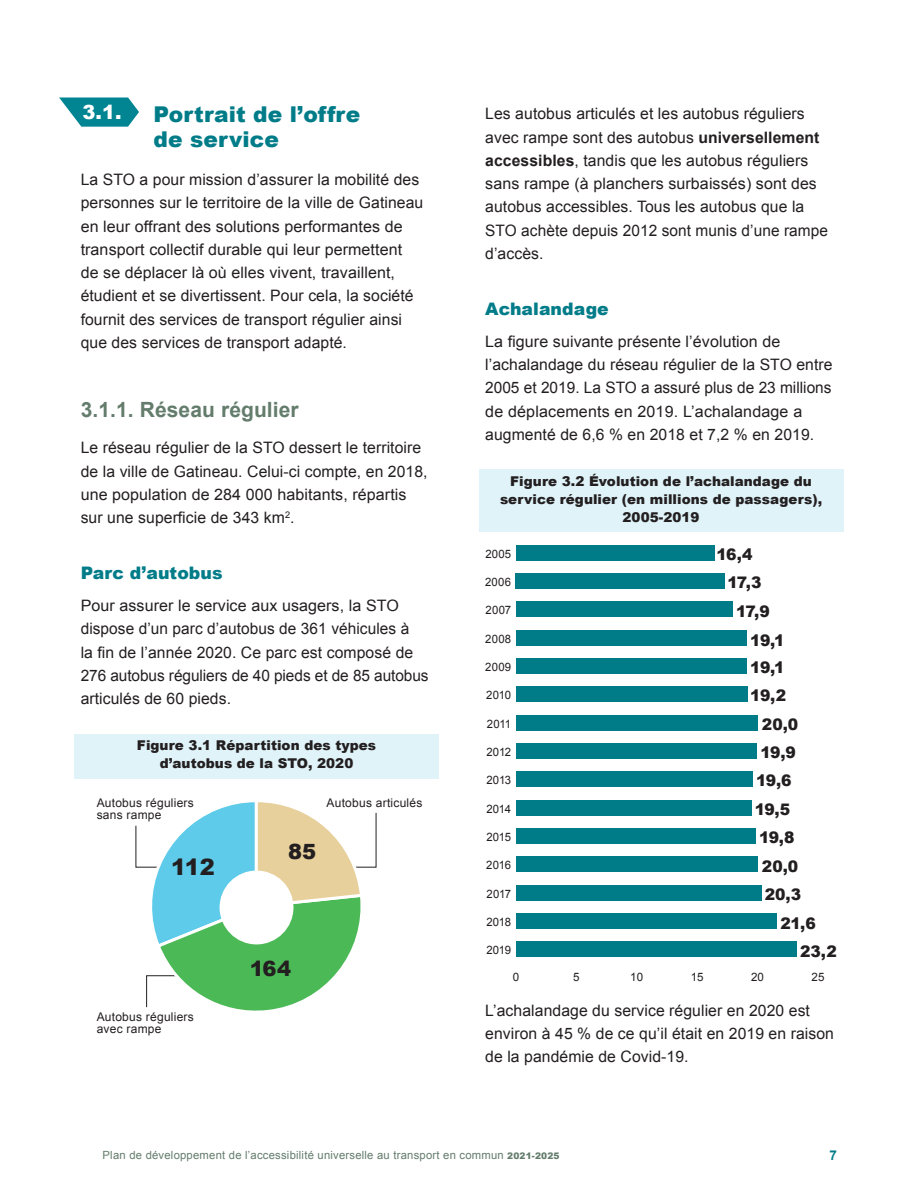
<style>
.page{position:relative;width:918px;height:1188px;background:#fff}
.page>*{position:absolute;margin:0;border:0;box-sizing:border-box;transform-origin:0 0}
.t1{font:900 22.5px "Arial";color:#231f20}
.t2{font:900 21.75px/24.8px "Arial";letter-spacing:.005em;color:#007c89}
.t3{font:700 21px "Arial";letter-spacing:.005em;color:#637c6c}
.t4{font:900 21px "Arial";color:#231f20}
.t5{font:900 19.5px "Arial";color:#fff}
.t6{font:900 17.25px "Arial";letter-spacing:.005em;color:#007c89}
.t7{font:900 15.9px/28.5px "Arial";letter-spacing:-.045em;color:#231f20;text-align:center}
.Body{font:15.75px/23.2px "Arial";letter-spacing:.005em;color:#231f20}
.H5_figure{font:900 13.5px/18px "Arial";letter-spacing:.005em;color:#231f20;text-align:center}
.t8{font:700 13.5px "Arial";color:#007c89}
.t9{font:12px/12px "Arial";letter-spacing:.02em;color:#231f20}
.t10{font:11.55px "Arial";color:#231f20}
.t11{font:11.25px "Arial";letter-spacing:.02em;color:#637c6c}
.s1{font-weight:700}
.s2{font-weight:900;font-size:9px}
</style>
<div class="page">
<div style="left:479px;top:470px;width:365px;height:62px;background:#dff3f9"></div>
<div style="left:516px;top:545px;width:198px;height:15px;background:#007c89"></div>
<div style="left:516px;top:573px;width:209px;height:16px;background:#007c89"></div>
<div style="left:516px;top:601px;width:216px;height:16px;background:#007c89"></div>
<div style="left:516px;top:630px;width:231px;height:15px;background:#007c89"></div>
<div style="left:516px;top:658px;width:231px;height:16px;background:#007c89"></div>
<div style="left:516px;top:686px;width:232px;height:16px;background:#007c89"></div>
<div style="left:516px;top:715px;width:242px;height:15px;background:#007c89"></div>
<div style="left:516px;top:743px;width:240px;height:16px;background:#007c89"></div>
<div style="left:516px;top:771px;width:237px;height:16px;background:#007c89"></div>
<div style="left:516px;top:800px;width:236px;height:15px;background:#007c89"></div>
<div style="left:516px;top:828px;width:239px;height:16px;background:#007c89"></div>
<div style="left:516px;top:856px;width:242px;height:16px;background:#007c89"></div>
<div style="left:516px;top:885px;width:245px;height:15px;background:#007c89"></div>
<div style="left:516px;top:913px;width:261px;height:16px;background:#007c89"></div>
<div style="left:516px;top:941px;width:280px;height:16px;background:#007c89"></div>
<div style="left:74px;top:734px;width:365px;height:44px;background:#dff3f9"></div>
<svg style="left:59px;top:98px;width:80px;height:29px"></svg>
<svg style="left:135px;top:802px;width:242px;height:209px"></svg>
<div style="left:220px;top:871px;width:73px;height:73px;background:#fff;border-radius:50%"></div>
<p class="t5" style="left:83px;top:98px;width:41px">3.1.</p>
<h2 class="t2" style="left:154px;top:101px;width:208px">Portrait de l’offre de service</h2>
<p class="Body" style="left:81px;top:168px;width:344px">La STO a pour mission d’assurer la mobilité des personnes sur le territoire de la ville de Gatineau en leur offrant des solutions performantes de transport collectif durable qui leur permettent de se déplacer là où elles vivent, travaillent, étudient et se divertissent. Pour cela, la société fournit des services de transport régulier ainsi que des services de transport adapté.</p>
<h3 class="t3" style="left:81px;top:395px;width:220px">3.1.1. Réseau régulier</h3>
<p class="Body" style="left:81px;top:436px;width:349px">Le réseau régulier de la STO dessert le territoire de la ville de Gatineau. Celui-ci compte, en 2018, une population de 284 000 habitants, répartis sur une superficie de 343 km<sup>2</sup>.</p>
<h4 class="t6" style="left:81px;top:561px;width:144px">Parc d’autobus</h4>
<p class="Body" style="left:81px;top:594px;width:350px">Pour assurer le service aux usagers, la STO dispose d’un parc d’autobus de 361 véhicules à<br>la fin de l’année 2020. Ce parc est composé de 276 autobus réguliers de 40 pieds et de 85 autobus articulés de 60 pieds.</p>
<p class="H5_figure" style="left:137px;top:736px;width:241px">Figure 3.1 Répartition des types d’autobus de la STO, 2020</p>
<p class="t9" style="left:97px;top:797px;width:99px">Autobus réguliers sans rampe</p>
<p class="t9" style="left:327px;top:797px;width:97px">Autobus articulés</p>
<p class="t1" style="left:171px;top:851px;width:45px">112</p>
<p class="t9" style="left:97px;top:1011px;width:99px">Autobus réguliers avec rampe</p>
<p class="t4" style="left:288px;top:836px;width:30px">85</p>
<p class="t4" style="left:250px;top:953px;width:43px">164</p>
<p class="Body" style="left:485px;top:102px;width:344px">Les autobus articulés et les autobus réguliers avec rampe sont des autobus <span class="s1">universellement accessibles</span>, tandis que les autobus réguliers sans rampe (à planchers surbaissés) sont des autobus accessibles. Tous les autobus que la STO achète depuis 2012 sont munis d’une rampe d’accès.</p>
<h4 class="t6" style="left:485px;top:296px;width:125px">Achalandage</h4>
<p class="Body" style="left:485px;top:330px;width:349px">La figure suivante présente l’évolution de l’achalandage du réseau régulier de la STO entre 2005 et 2019. La STO a assuré plus de 23 millions de déplacements en 2019. L’achalandage a augmenté de 6,6 % en 2018 et 7,2 % en 2019.</p>
<p class="H5_figure" style="left:500px;top:472px;width:324px">Figure 3.2 Évolution de l’achalandage du service régulier (en millions de passagers),<br>2005-2019</p>
<p class="t10" style="left:485px;top:546px;width:27px">2005</p>
<p class="t7" style="left:717px;top:539px;width:38px">16,4</p>
<p class="t7" style="left:727px;top:568px;width:35px">17,3</p>
<p class="t7" style="left:736px;top:597px;width:35px">17,9</p>
<p class="t7" style="left:750px;top:625px;width:36px">19,1</p>
<p class="t7" style="left:750px;top:652px;width:36px">19,1</p>
<p class="t7" style="left:750px;top:681px;width:37px">19,2</p>
<p class="t7" style="left:762px;top:710px;width:38px">20,0</p>
<p class="t10" style="left:485px;top:575px;width:28px">2006</p>
<p class="t10" style="left:486px;top:603px;width:27px">2007</p>
<p class="t10" style="left:485px;top:631px;width:27px">2008</p>
<p class="t10" style="left:485px;top:660px;width:27px">2009</p>
<p class="t10" style="left:486px;top:688px;width:26px">2010</p>
<p class="t10" style="left:487px;top:716px;width:26px">2011</p>
<p class="t10" style="left:486px;top:745px;width:26px">2012</p>
<p class="t10" style="left:487px;top:773px;width:26px">2013</p>
<p class="t10" style="left:486px;top:801px;width:26px">2014</p>
<p class="t10" style="left:486px;top:830px;width:26px">2015</p>
<p class="t10" style="left:486px;top:858px;width:26px">2016</p>
<p class="t10" style="left:487px;top:886px;width:26px">2017</p>
<p class="t10" style="left:486px;top:915px;width:26px">2018</p>
<p class="t10" style="left:486px;top:943px;width:26px">2019</p>
<p class="t7" style="left:755px;top:737px;width:43px">19,9<br>19,6<br>19,5<br>19,8</p>
<p class="t7" style="left:762px;top:852px;width:38px">20,0</p>
<p class="t7" style="left:765px;top:880px;width:38px">20,3</p>
<p class="t7" style="left:781px;top:908px;width:37px">21,6</p>
<p class="t7" style="left:800px;top:937px;width:38px">23,2</p>
<p class="t10" style="left:513px;top:969px;width:8px">0</p>
<p class="t10" style="left:573px;top:969px;width:8px">5</p>
<p class="t10" style="left:630px;top:969px;width:14px">10</p>
<p class="t10" style="left:691px;top:969px;width:14px">15</p>
<p class="t10" style="left:751px;top:969px;width:14px">20</p>
<p class="t10" style="left:812px;top:969px;width:14px">25</p>
<p class="Body" style="left:485px;top:999px;width:350px">L’achalandage du service régulier en 2020 est environ à 45 % de ce qu’il était en 2019 en raison de la pandémie de Covid-19.</p>
<p class="t11" style="left:103px;top:1148px;width:459px">Plan de développement de l’accessibilité universelle au transport en commun <span class="s2">2021-2025</span></p>
<p class="t8" style="left:829px;top:1146px;width:9px">7</p>
</div>
